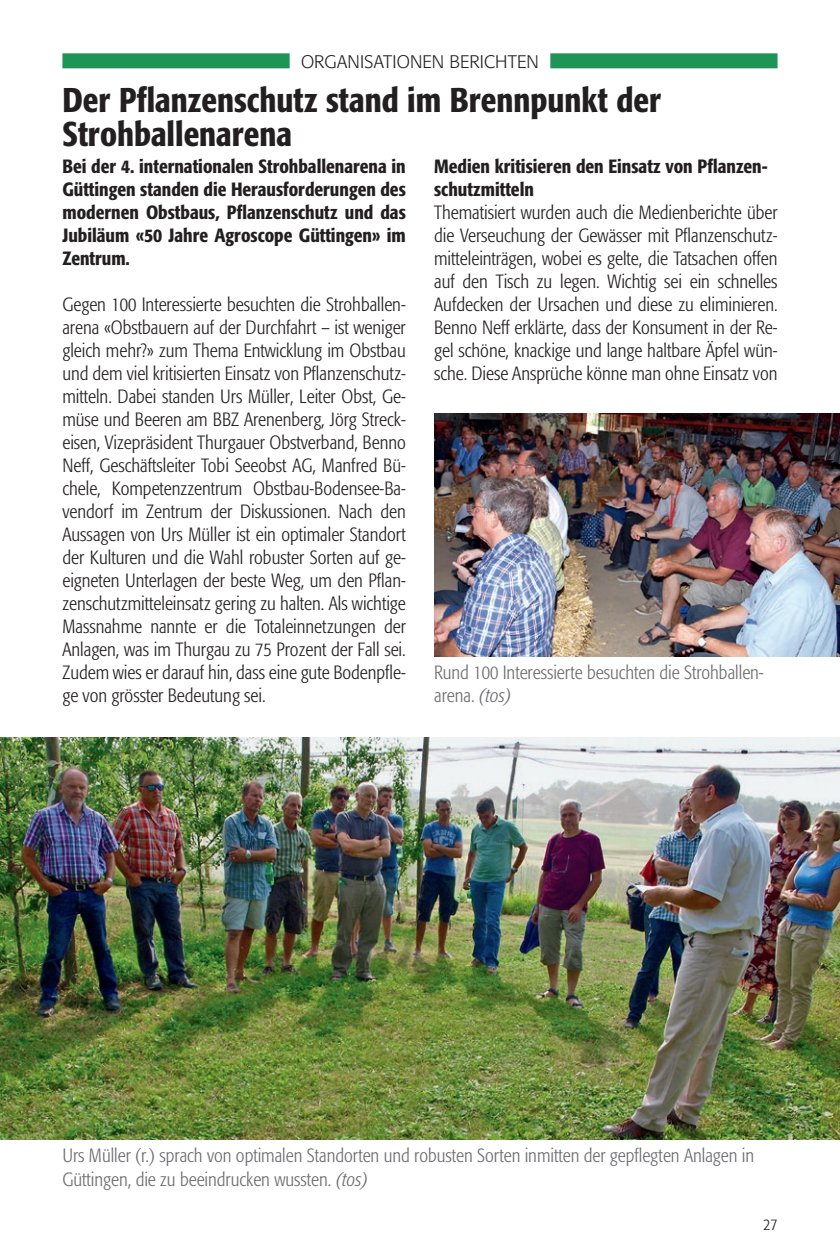
<style>
.page{position:relative;width:840px;height:1248px;background:#fff}
.page>*{position:absolute;margin:0;border:0;box-sizing:border-box;transform-origin:0 0}
.t1{font:500 condensed 34px/34px "Formata";color:#231f20}
.t2{font:300 condensed 19px/23px "Formata";color:#231f20;text-align:justify}
.t3{font:500 condensed 19px/23px "Formata";color:#231f20;text-align:justify}
.t4{font:300 condensed 19px/23px "Formata";color:#6c6d70}
.t5{font:300 18px "Formata";letter-spacing:.005em;color:#231f20}
.t6{font:300 condensed 16px "Formata";color:#231f20}
.s1{font-style:italic}
</style>
<div class="page">
<div style="left:62px;top:53px;width:715px;height:15px;background:#1e9557"></div>
<div style="left:289px;top:52px;width:261px;height:18px;background:#fff"></div>
<img style="left:0;top:737px;width:839px;height:402px">
<img style="left:434px;top:413px;width:405px;height:243px">
<p class="t5" style="left:301px;top:51px;width:239px">ORGANISATIONEN BERICHTEN</p>
<h1 class="t1" style="left:62px;top:82px;width:599px">Der Pflanzenschutz stand im Brennpunkt der<br>Strohballenarena</h1>
<p class="t3" style="left:62px;top:154px;width:345px">Bei der 4. internationalen Strohballenarena in Güttingen standen die Herausforderungen des modernen Obstbaus, Pflanzenschutz und das Jubiläum «50 Jahre Agroscope Güttingen» im Zentrum.</p>
<p class="t2" style="left:62px;top:293px;width:345px">Gegen 100 Interessierte besuchten die Strohballen&shy;arena «Obstbauern auf der Durchfahrt – ist weniger gleich mehr?» zum Thema Entwicklung im Obstbau und dem viel kritisierten Einsatz von Pflanzenschutz&shy;mitteln. Dabei standen Urs Müller, Leiter Obst, Ge&shy;müse und Beeren am BBZ Arenenberg, Jörg Streck&shy;eisen, Vizepräsident Thurgauer Obstverband, Benno Neff, Geschäftsleiter Tobi Seeobst AG, Manfred Bü&shy;chele, Kompetenzzentrum Obstbau-Bodensee-Ba&shy;vendorf im Zentrum der Diskussionen. Nach den Aussagen von Urs Müller ist ein optimaler Standort der Kulturen und die Wahl robuster Sorten auf ge&shy;eigneten Unterlagen der beste Weg, um den Pflan&shy;zenschutzmitteleinsatz gering zu halten. Als wichtige Massnahme nannte er die Totaleinnetzungen der Anlagen, was im Thurgau zu 75 Prozent der Fall sei.<br>Zudem wies er darauf hin, dass eine gute Bodenpfle&shy;ge von grösster Bedeutung sei.</p>
<p class="t3" style="left:434px;top:155px;width:335px">Medien kritisieren den Einsatz von Pflanzen&shy;schutzmitteln</p>
<p class="t2" style="left:434px;top:201px;width:345px">Thematisiert wurden auch die Medienberichte über die Verseuchung der Gewässer mit Pflanzenschutz&shy;mitteleinträgen, wobei es gelte, die Tatsachen offen auf den Tisch zu legen. Wichtig sei ein schnelles Aufdecken der Ursachen und diese zu eliminieren.<br>Benno Neff erklärte, dass der Konsument in der Re&shy;gel schöne, knackige und lange haltbare Äpfel wün&shy;sche. Diese Ansprüche könne man ohne Einsatz von</p>
<p class="t4" style="left:434px;top:661px;width:330px">Rund 100 Interessierte besuchten die Strohballen&shy;arena. <span class="s1">(tos)</span></p>
<p class="t4" style="left:62px;top:1144px;width:692px">Urs Müller (r.) sprach von optimalen Standorten und robusten Sorten inmitten der gepflegten Anlagen in<br>Güttingen, die zu beeindrucken wussten. <span class="s1">(tos)</span></p>
<p class="t6" style="left:763px;top:1214px;width:15px">27</p>
</div>
